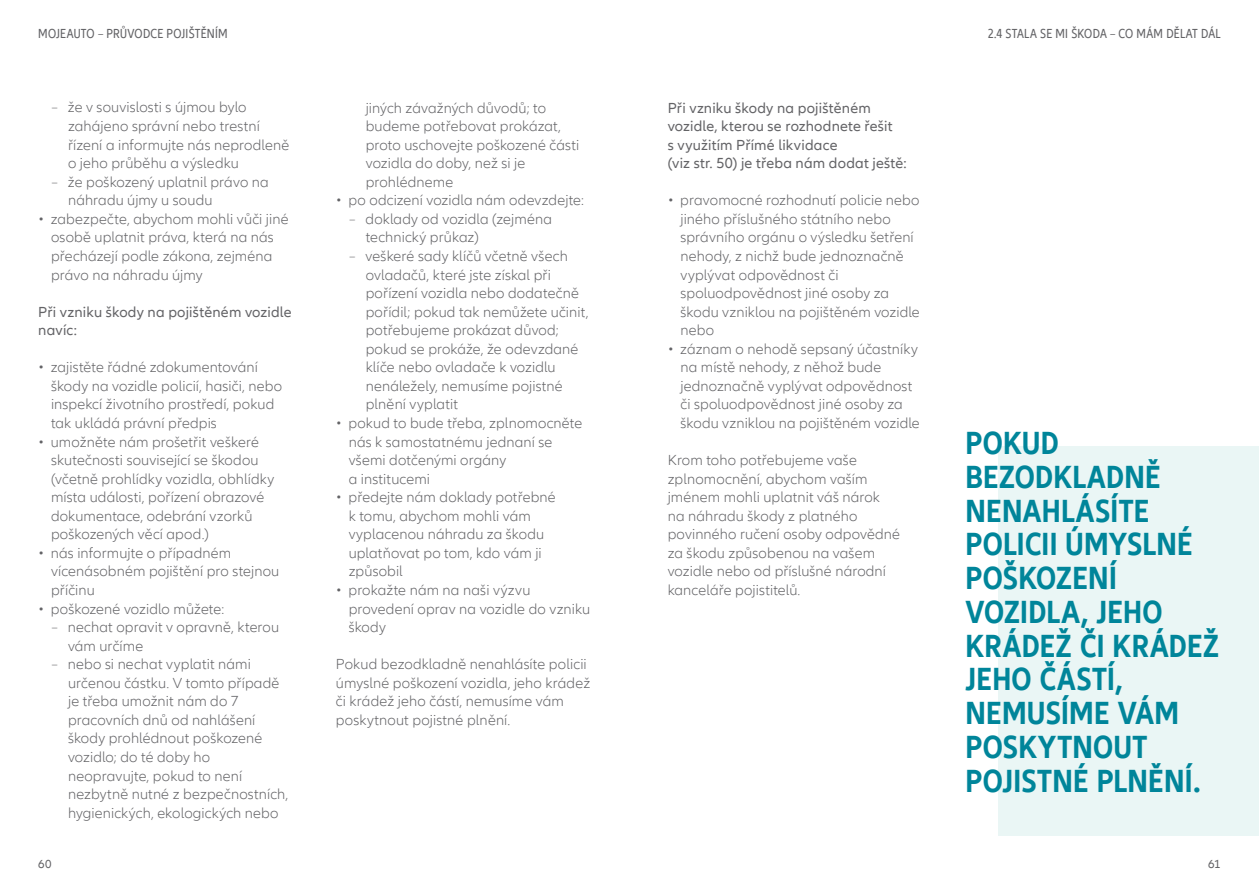
<style>
.page{position:relative;width:1259px;height:893px;background:#fff}
.page>*{position:absolute;margin:0;border:0;box-sizing:border-box;transform-origin:0 0}
.t1{font:700 condensed 33px/33.8px "Allianz Neo";letter-spacing:.01em;color:#00859a}
.t2{font:300 15px/18.6px "Allianz Neo";letter-spacing:.01em;color:#636366}
.t3{font:15px/18.6px "Allianz Neo";letter-spacing:.015em;color:#636366}
.t4{font:condensed 13.5px "Allianz Neo";letter-spacing:.02em;color:#636366}
.t5{font:12px "Allianz Neo";color:#636366}
.s1{font-stretch:condensed}
</style>
<div class="page">
<div style="left:998px;top:446px;width:261px;height:390px;background:#eaf6f5"></div>
<p class="t4" style="left:38px;top:26px;width:191px">MOJEAUTO – PRŮVODCE POJIŠTĚNÍM</p>
<p class="t4" style="left:988px;top:26px;width:234px">2.4 STALA SE MI ŠKODA – CO MÁM DĚLAT DÁL</p>
<p class="t2" style="left:68px;top:99px;width:223px;text-indent:-16px"><span class="s1">–</span> že v souvislosti s újmou bylo zahájeno správní nebo trestní řízení a informujte nás neprodleně o jeho průběhu a výsledku</p>
<p class="t2" style="left:68px;top:173px;width:202px;text-indent:-16px"><span class="s1">–</span> že poškozený uplatnil právo na náhradu újmy u soudu</p>
<p class="t2" style="left:51px;top:210px;width:239px;text-indent:-13px">• zabezpečte, abychom mohli vůči jiné osobě uplatnit práva, která na nás přecházejí podle zákona, zejména právo na náhradu újmy</p>
<p class="t3" style="left:38px;top:303px;width:255px">Při vzniku škody na pojištěném vozidle navíc:</p>
<p class="t2" style="left:51px;top:358px;width:232px;text-indent:-13px">• zajistěte řádné zdokumentování škody na vozidle policií, hasiči, nebo inspekcí životního prostředí, pokud tak ukládá právní předpis</p>
<p class="t2" style="left:51px;top:433px;width:225px;text-indent:-13px">• umožněte nám prošetřit veškeré skutečnosti související se škodou (včetně prohlídky vozidla, obhlídky místa události, pořízení obrazové dokumentace, odebrání vzorků poškozených věcí apod.)</p>
<p class="t2" style="left:51px;top:544px;width:230px;text-indent:-13px">• nás informujte o případném vícenásobném pojištění pro stejnou příčinu</p>
<p class="t2" style="left:38px;top:600px;width:187px">• poškozené vozidlo můžete:</p>
<p class="t2" style="left:68px;top:618px;width:212px;text-indent:-16px"><span class="s1">–</span> nechat opravit v opravně, kterou vám určíme</p>
<p class="t2" style="left:68px;top:655px;width:222px;text-indent:-16px"><span class="s1">–</span> nebo si nechat vyplatit námi určenou částku. V tomto případě je třeba umožnit nám do 7 pracovních dnů od nahlášení škody prohlédnout poškozené vozidlo; do té doby ho neopravujte, pokud to není nezbytně nutné z bezpečnostních, hygienických, ekologických nebo</p>
<p class="t2" style="left:366px;top:99px;width:215px">jiných závažných důvodů; to budeme potřebovat prokázat, proto uschovejte poškozené části vozidla do doby, než si je prohlédneme</p>
<p class="t2" style="left:336px;top:191px;width:250px">• po odcizení vozidla nám odevzdejte:</p>
<p class="t2" style="left:366px;top:210px;width:188px;text-indent:-16px"><span class="s1">–</span> doklady od vozidla (zejména technický průkaz)</p>
<p class="t2" style="left:366px;top:247px;width:224px;text-indent:-16px"><span class="s1">–</span> veškeré sady klíčů včetně všech ovladačů, které jste získal při pořízení vozidla nebo dodatečně pořídil; pokud tak nemůžete učinit, potřebujeme prokázat důvod; pokud se prokáže, že odevzdané klíče nebo ovladače k vozidlu nenáležely, nemusíme pojistné plnění vyplatit</p>
<p class="t2" style="left:349px;top:414px;width:235px;text-indent:-13px">• pokud to bude třeba, zplnomocněte nás k samostatnému jednaní se všemi dotčenými orgány<br>a institucemi</p>
<p class="t2" style="left:349px;top:488px;width:208px;text-indent:-13px">• předejte nám doklady potřebné k tomu, abychom mohli vám vyplacenou náhradu za škodu uplatňovat po tom, kdo vám ji způsobil</p>
<p class="t2" style="left:349px;top:581px;width:243px;text-indent:-13px">• prokažte nám na naši výzvu provedení oprav na vozidle do vzniku škody</p>
<p class="t2" style="left:336px;top:655px;width:256px">Pokud bezodkladně nenahlásíte policii úmyslné poškození vozidla, jeho krádež či krádež jeho částí, nemusíme vám poskytnout pojistné plnění.</p>
<p class="t3" style="left:667px;top:99px;width:241px">Při vzniku škody na pojištěném vozidle, kterou se rozhodnete řešit<br>s využitím Přímé likvidace<br>(viz str. 50) je třeba nám dodat ještě:</p>
<p class="t2" style="left:680px;top:191px;width:241px;text-indent:-13px">• pravomocné rozhodnutí policie nebo jiného příslušného státního nebo správního orgánu o výsledku šetření nehody, z nichž bude jednoznačně vyplývat odpovědnost či spoluodpovědnost jiné osoby za škodu vzniklou na pojištěném vozidle nebo</p>
<p class="t2" style="left:680px;top:340px;width:241px;text-indent:-13px">• záznam o nehodě sepsaný účastníky na místě nehody, z něhož bude jednoznačně vyplývat odpovědnost či spoluodpovědnost jiné osoby za škodu vzniklou na pojištěném vozidle</p>
<p class="t2" style="left:667px;top:451px;width:234px">Krom toho potřebujeme vaše zplnomocnění, abychom vaším jménem mohli uplatnit váš nárok na náhradu škody z platného povinného ručení osoby odpovědné za škodu způsobenou na vašem vozidle nebo od příslušné národní kanceláře pojistitelů.</p>
<h1 class="t1" style="left:965px;top:427px;width:255px">POKUD<br>BEZODKLADNĚ<br>NENAHLÁSÍTE<br>POLICII ÚMYSLNÉ<br>POŠKOZENÍ<br>VOZIDLA, JEHO<br>KRÁDEŽ ČI KRÁDEŽ<br>JEHO ČÁSTÍ,<br>NEMUSÍME VÁM<br>POSKYTNOUT<br>POJISTNÉ PLNĚNÍ.</h1>
<p class="t5" style="left:38px;top:857px;width:15px">60</p>
<p class="t5" style="left:1208px;top:857px;width:14px">61</p>
</div>
